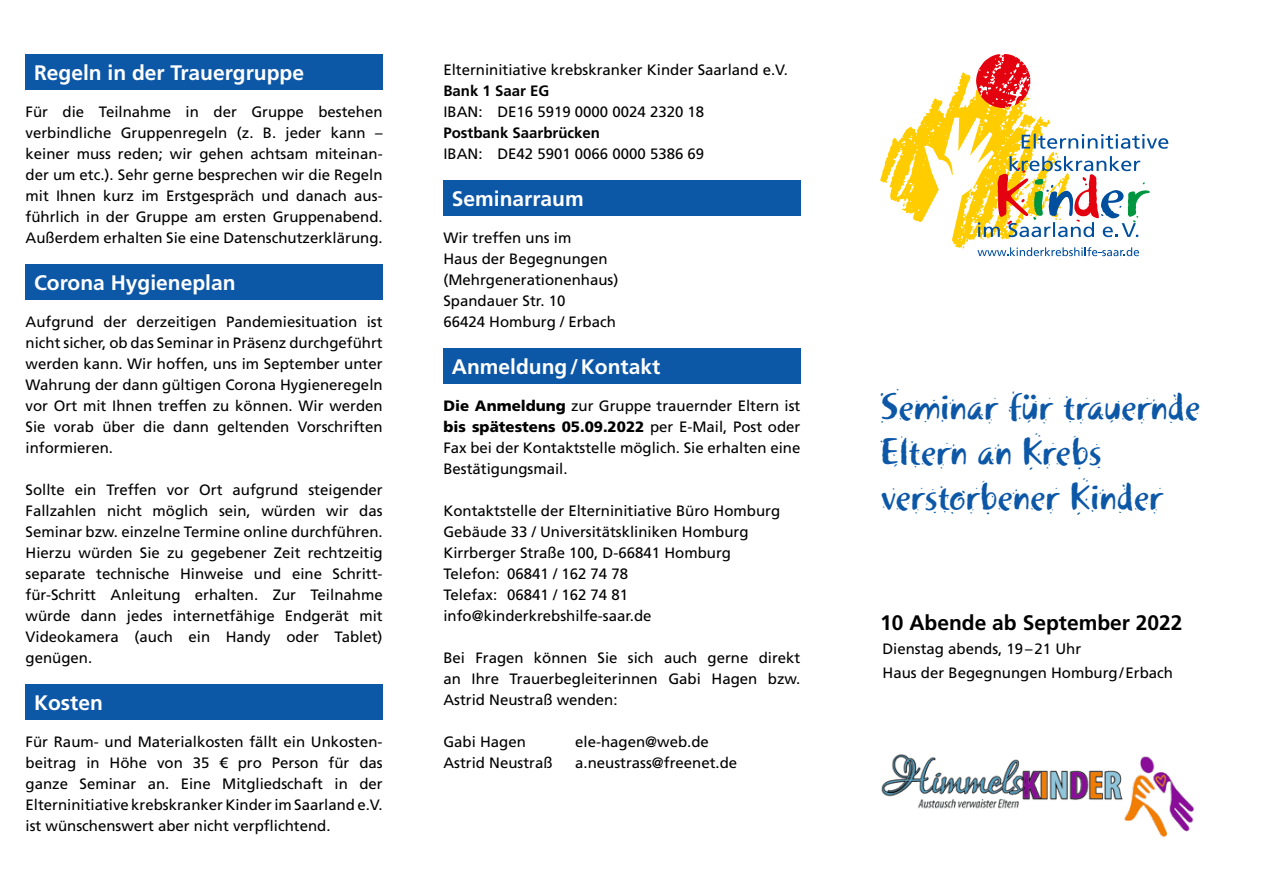
<style>
.page{position:relative;width:1263px;height:893px;background:#fff}
.page>*{position:absolute;margin:0;border:0;box-sizing:border-box;transform-origin:0 0}
.t1{font:37.8px/45.3px "Khaki Std 2";color:#0d57a7}
.t2{font:700 21px "Frutiger LT Std";color:#fff}
.t3{font:700 21px "Frutiger LT Std";color:#000}
.t4{font:15px/21px "Frutiger LT Std";color:#000;text-align:justify}
.t5{font:700 15px "Frutiger LT Std";color:#000}
.s1{font-weight:900}
</style>
<div class="page">
<svg style="left:880px;top:54px;width:288px;height:202px"></svg>
<img style="left:881px;top:754px;width:313px;height:84px">
<div style="left:26px;top:54px;width:357px;height:36px;background:#0d57a7"></div>
<div style="left:26px;top:264px;width:357px;height:36px;background:#0d57a7"></div>
<div style="left:26px;top:684px;width:357px;height:36px;background:#0d57a7"></div>
<div style="left:443px;top:180px;width:357px;height:36px;background:#0d57a7"></div>
<div style="left:443px;top:348px;width:357px;height:36px;background:#0d57a7"></div>
<p class="t2" style="left:34px;top:60px;width:271px">Regeln in der Trauergruppe</p>
<p class="t4" style="left:26px;top:101px;width:359px">Für die Teilnahme in der Gruppe bestehen verbindliche Gruppenregeln (z. B. jeder kann – keiner muss reden; wir gehen achtsam miteinan&shy;der um etc.). Sehr gerne besprechen wir die Regeln mit Ihnen kurz im Erstgespräch und danach aus&shy;führlich in der Gruppe am ersten Gruppenabend.<br>Außerdem erhalten Sie eine Datenschutzerklärung.</p>
<p class="t2" style="left:34px;top:270px;width:203px">Corona Hygieneplan</p>
<p class="t4" style="left:26px;top:311px;width:359px">Aufgrund der derzeitigen Pandemiesituation ist nicht sicher, ob das Seminar in Präsenz durchgeführt werden kann. Wir hoffen, uns im September unter Wahrung der dann gültigen Corona Hygieneregeln vor Ort mit Ihnen treffen zu können. Wir werden Sie vorab über die dann geltenden Vorschriften informieren.</p>
<p class="t4" style="left:26px;top:479px;width:359px">Sollte ein Treffen vor Ort aufgrund steigender Fallzahlen nicht möglich sein, würden wir das Seminar bzw. einzelne Termine online durchführen.<br>Hierzu würden Sie zu gegebener Zeit rechtzeitig separate technische Hinweise und eine Schritt&shy;für-Schritt Anleitung erhalten. Zur Teilnahme würde dann jedes internetfähige Endgerät mit Videokamera (auch ein Handy oder Tablet) genügen.</p>
<p class="t2" style="left:34px;top:690px;width:70px">Kosten</p>
<p class="t4" style="left:26px;top:731px;width:359px">Für Raum- und Materialkosten fällt ein Unkosten&shy;beitrag in Höhe von 35 € pro Person für das ganze Seminar an. Eine Mitgliedschaft in der Elterninitiative krebskranker Kinder im Saarland e.V. ist wünschenswert aber nicht verpflichtend.</p>
<p class="t4" style="left:443px;top:59px;width:346px">Elterninitiative krebskranker Kinder Saarland e.V.</p>
<p class="t5" style="left:443px;top:82px;width:107px">Bank 1 Saar EG</p>
<p class="t4" style="left:443px;top:101px;width:262px">IBAN: DE16 5919 0000 0024 2320 18</p>
<p class="t5" style="left:443px;top:124px;width:158px">Postbank Saarbrücken</p>
<p class="t4" style="left:443px;top:143px;width:262px">IBAN: DE42 5901 0066 0000 5386 69</p>
<p class="t2" style="left:452px;top:186px;width:133px">Seminarraum</p>
<p class="t4" style="left:443px;top:227px;width:130px">Wir treffen uns im</p>
<p class="t4" style="left:443px;top:248px;width:166px">Haus der Begegnungen</p>
<p class="t4" style="left:443px;top:269px;width:177px">(Mehrgenerationenhaus)</p>
<p class="t4" style="left:443px;top:290px;width:123px">Spandauer Str. 10</p>
<p class="t4" style="left:443px;top:311px;width:174px">66424 Homburg / Erbach</p>
<p class="t2" style="left:452px;top:354px;width:210px">Anmeldung/Kontakt</p>
<p class="t4" style="left:443px;top:395px;width:359px"><span class="s1">Die Anmeldung</span> zur Gruppe trauernder Eltern ist <span class="s1">bis spätestens 05.09.2022</span> per E-Mail, Post oder Fax bei der Kontaktstelle möglich. Sie erhalten eine Bestätigungsmail.</p>
<p class="t4" style="left:443px;top:500px;width:338px">Kontaktstelle der Elterninitiative Büro Homburg</p>
<p class="t4" style="left:443px;top:521px;width:307px">Gebäude 33 / Universitätskliniken Homburg<br>Kirrberger Straße 100, D-66841 Homburg</p>
<p class="t4" style="left:443px;top:563px;width:186px">Telefon: 06841 / 162 74 78</p>
<p class="t4" style="left:443px;top:584px;width:186px">Telefax: 06841 / 162 74 81</p>
<p class="t4" style="left:443px;top:605px;width:210px">info@kinderkrebshilfe-saar.de</p>
<p class="t4" style="left:443px;top:647px;width:359px">Bei Fragen können Sie sich auch gerne direkt an Ihre Trauerbegleiterinnen Gabi Hagen bzw.<br>Astrid Neustraß wenden:</p>
<p class="t4" style="left:443px;top:731px;width:84px">Gabi Hagen</p>
<p class="t4" style="left:575px;top:731px;width:135px">ele-hagen@web.de</p>
<p class="t4" style="left:443px;top:752px;width:111px">Astrid Neustraß</p>
<p class="t4" style="left:575px;top:752px;width:164px">a.neustrass@freenet.de</p>
<p class="t1" style="left:880px;top:384px;width:322px">Seminar für trauernde<br>Eltern an Krebs verstorbener Kinder</p>
<p class="t3" style="left:880px;top:610px;width:304px">10 Abende ab September 2022</p>
<p class="t4" style="left:882px;top:638px;width:200px">Dienstag abends, 19–21 Uhr</p>
<p class="t4" style="left:883px;top:662px;width:292px">Haus der Begegnungen Homburg/Erbach</p>
</div>
